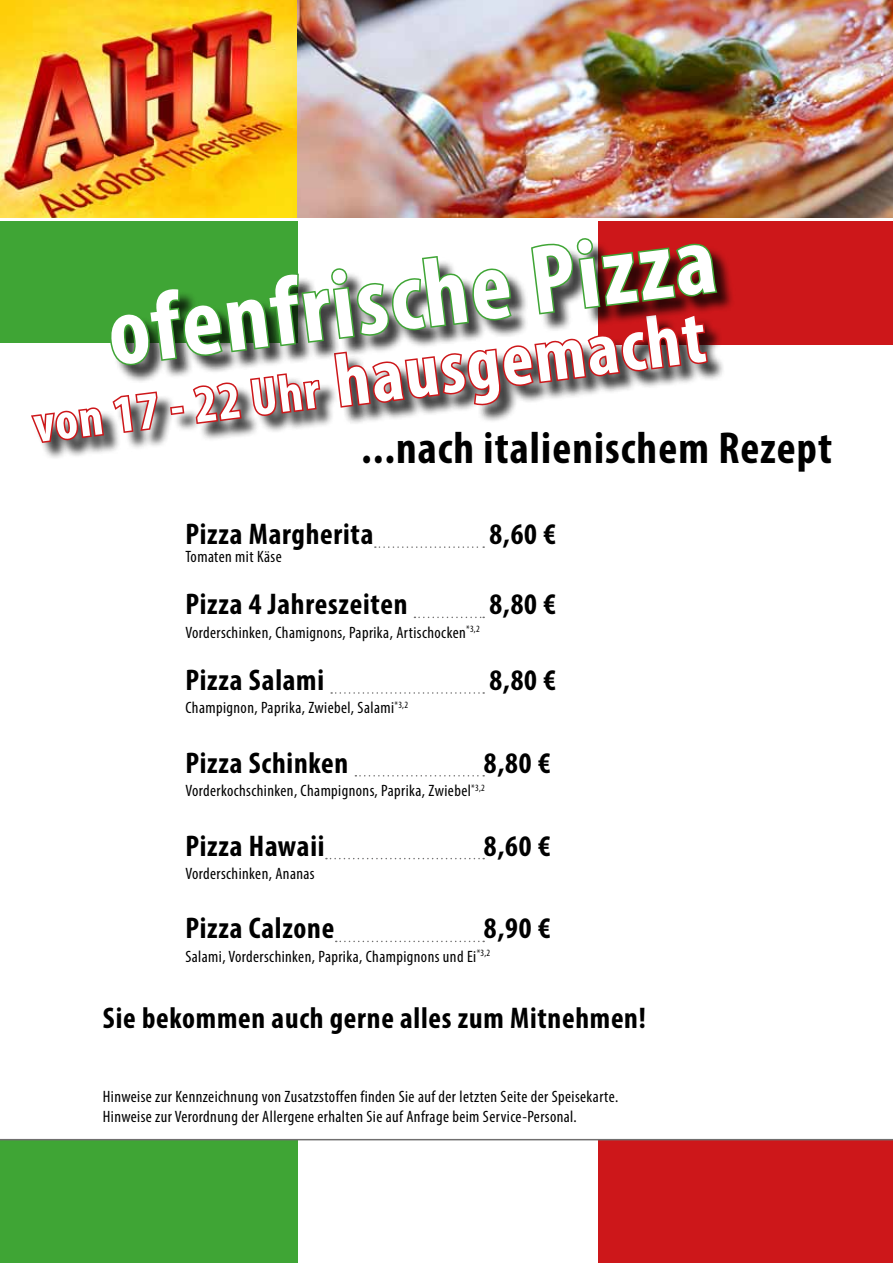
<style>
.page{position:relative;width:893px;height:1263px;background:#fff}
.page>*{position:absolute;margin:0;border:0;box-sizing:border-box;transform-origin:0 0}
.t1{font:700 condensed 97.5px "Myriad Pro";color:#fff}
.t2{font:700 condensed 75px "Myriad Pro";color:#fff}
.t3{font:700 condensed 52.5px "Myriad Pro";color:#fff}
.t4{font:700 condensed 45px "Myriad Pro";letter-spacing:.025em;color:#000}
.t5{font:700 condensed 30px "Myriad Pro";letter-spacing:.025em;color:#000}
.t6{font:condensed 16.5px/19.8px "Myriad Pro";letter-spacing:.025em;color:#000}
</style>
<div class="page">
<div style="left:599px;top:221px;width:294px;height:123px;background:#cd171a"></div>
<div style="left:0;top:221px;width:298px;height:121px;background:#3fa535"></div>
<img style="left:296px;top:0;width:597px;height:218px">
<svg style="left:0;top:1139px;width:893px;height:124px"></svg>
<img style="left:0;top:0;width:296px;height:218px">
<div style="left:113px;top:241px;width:622px;height:143px;background:#000;opacity:.75"></div>
<svg style="left:375px;top:546px;width:109px;height:2px"></svg>
<svg style="left:414px;top:617px;width:70px;height:1px"></svg>
<svg style="left:331px;top:692px;width:153px;height:2px"></svg>
<svg style="left:355px;top:775px;width:129px;height:1px"></svg>
<svg style="left:326px;top:858px;width:158px;height:1px"></svg>
<svg style="left:336px;top:941px;width:148px;height:1px"></svg>
<div style="left:34px;top:376px;width:304px;height:85px;background:#000;opacity:.75"></div>
<svg style="left:29px;top:236px;width:690px;height:209px"></svg>
<h1 class="t1" style="left:100px;top:273px;width:613px;rotate:-7deg">ofenfrische Pizza</h1>
<h2 class="t2" style="left:330px;top:335px;width:374px;rotate:-7deg">hausgemacht</h2>
<h3 class="t4" style="left:361px;top:419px;width:472px">...nach italienischem Rezept</h3>
<h3 class="t3" style="left:30px;top:392px;width:289px;rotate:-7deg">von 17 - 22 Uhr</h3>
<h3 class="t5" style="left:185px;top:515px;width:189px">Pizza Margherita</h3>
<h3 class="t5" style="left:489px;top:515px;width:68px">8,60 €</h3>
<p class="t6" style="left:185px;top:547px;width:98px">Tomaten mit Käse</p>
<h3 class="t5" style="left:185px;top:586px;width:224px">Pizza 4 Jahreszeiten</h3>
<h3 class="t5" style="left:489px;top:586px;width:68px">8,80 €</h3>
<p class="t6" style="left:185px;top:622px;width:296px">Vorderschinken, Chamignons, Paprika, Artischocken<sup>*3,2</sup></p>
<h3 class="t5" style="left:185px;top:661px;width:140px">Pizza Salami</h3>
<h3 class="t5" style="left:489px;top:661px;width:68px">8,80 €</h3>
<p class="t6" style="left:185px;top:698px;width:224px">Champignon, Paprika, Zwiebel, Salami<sup>*3,2</sup></p>
<h3 class="t5" style="left:185px;top:744px;width:164px">Pizza Schinken</h3>
<h3 class="t5" style="left:484px;top:744px;width:68px">8,80 €</h3>
<p class="t6" style="left:185px;top:781px;width:301px">Vorderkochschinken, Champignons, Paprika, Zwiebel<sup>*3,2</sup></p>
<h3 class="t5" style="left:185px;top:827px;width:141px">Pizza Hawaii</h3>
<h3 class="t5" style="left:484px;top:827px;width:68px">8,60 €</h3>
<p class="t6" style="left:185px;top:863px;width:131px">Vorderschinken, Ananas</p>
<h3 class="t5" style="left:185px;top:910px;width:150px">Pizza Calzone</h3>
<h3 class="t5" style="left:484px;top:910px;width:68px">8,90 €</h3>
<p class="t6" style="left:185px;top:946px;width:306px">Salami, Vorderschinken, Paprika, Champignons und Ei<sup>*3,2</sup></p>
<h3 class="t5" style="left:103px;top:999px;width:544px">Sie bekommen auch gerne alles zum Mitnehmen!</h3>
<p class="t6" style="left:103px;top:1086px;width:517px">Hinweise zur Kennzeichnung von Zusatzstoffen finden Sie auf der letzten Seite der Speisekarte.<br>Hinweise zur Verordnung der Allergene erhalten Sie auf Anfrage beim Service-Personal.</p>
</div>
